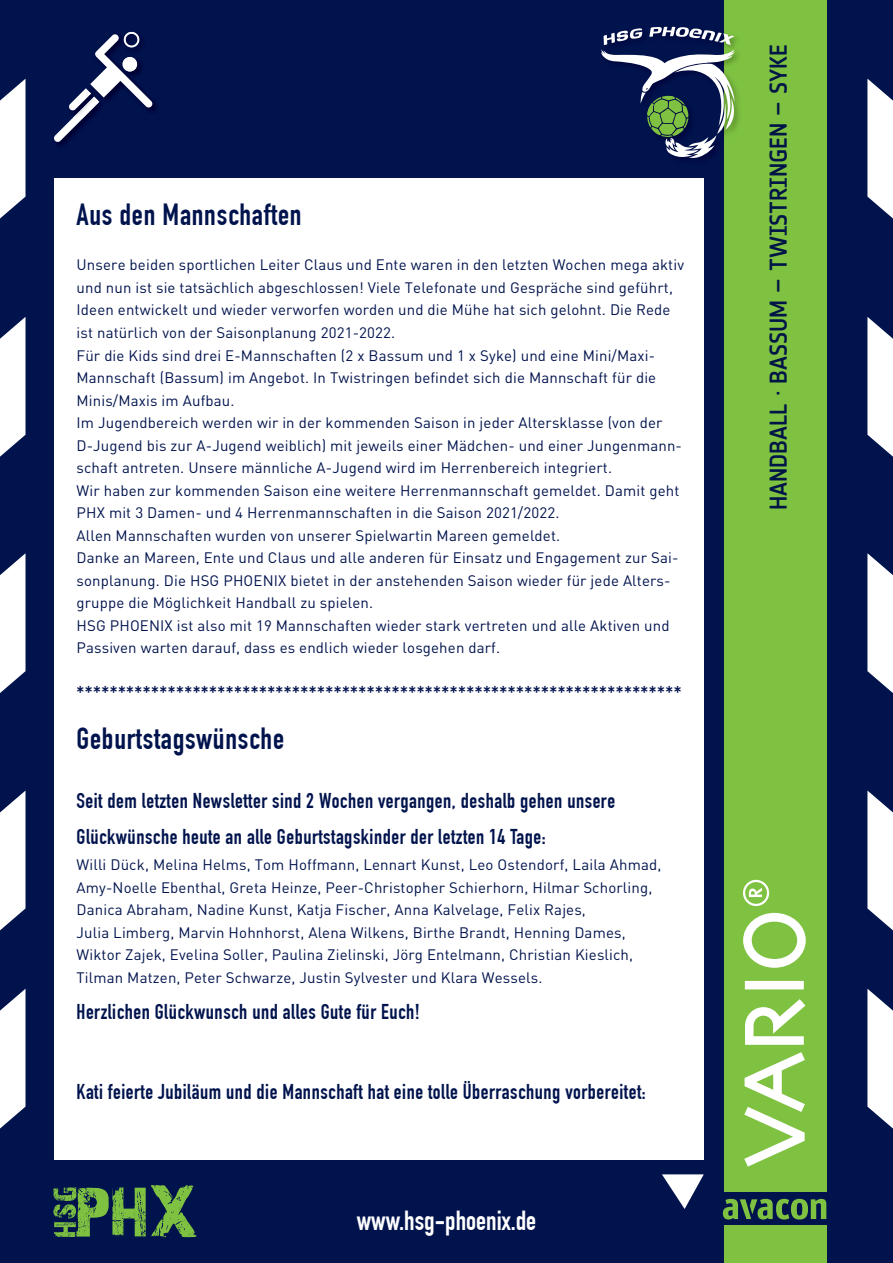
<style>
.page{position:relative;width:893px;height:1263px;background:#00134d}
.page>*{position:absolute;margin:0;border:0;box-sizing:border-box;transform-origin:0 0}
.t1{font:700 30px "DIN Condensed";letter-spacing:.025em;color:#00134d}
.t2{font:700 27px "DIN Condensed";color:#fff}
.t3{font:500 24px "Notes Soft";color:#001547}
.t4{font:700 21px/36px "DIN Condensed";letter-spacing:.025em;color:#00134d}
.t5{font:15px/22.5px "DIN";letter-spacing:.01em;color:#00134d}
</style>
<div class="page">
<svg style="left:53px;top:1185px;width:143px;height:52px"></svg>
<div style="left:724px;top:0;width:102px;height:1046px;background:#7fc241"></div>
<div style="left:724px;top:1037px;width:102px;height:154px;background:#7fc241"></div>
<div style="left:724px;top:1225px;width:102px;height:38px;background:#7fc241"></div>
<div style="left:54px;top:179px;width:650px;height:981px;background:#fff"></div>
<svg style="left:662px;top:1174px;width:42px;height:35px"></svg>
<svg style="left:723px;top:1199px;width:103px;height:20px"></svg>
<svg style="left:745px;top:981px;width:59px;height:8px"></svg>
<svg style="left:744px;top:1052px;width:61px;height:114px"></svg>
<svg style="left:743px;top:913px;width:63px;height:55px"></svg>
<svg style="left:745px;top:999px;width:60px;height:46px"></svg>
<svg style="left:743px;top:880px;width:26px;height:26px"></svg>
<img style="left:152px;top:101px;width:4px;height:10px">
<svg style="left:54px;top:32px;width:98px;height:110px"></svg>
<img style="left:658px;top:26px;width:81px;height:102px">
<svg style="left:601px;top:27px;width:134px;height:133px"></svg>
<svg style="left:0;top:317px;width:26px;height:140px;background:#d2d6e0"></svg>
<svg style="left:867px;top:317px;width:26px;height:140px;background:#d2d6e0"></svg>
<svg style="left:0;top:79px;width:26px;height:140px;background:#d2d6e0"></svg>
<svg style="left:867px;top:79px;width:26px;height:140px;background:#d2d6e0"></svg>
<svg style="left:0;top:553px;width:26px;height:140px;background:#d2d6e0"></svg>
<svg style="left:867px;top:553px;width:26px;height:140px;background:#d2d6e0"></svg>
<svg style="left:0;top:989px;width:26px;height:140px;background:#d2d6e0"></svg>
<svg style="left:867px;top:989px;width:26px;height:140px;background:#d2d6e0"></svg>
<svg style="left:0;top:790px;width:26px;height:141px"></svg>
<svg style="left:867px;top:790px;width:26px;height:141px"></svg>
<h1 class="t1" style="left:77px;top:197px;width:227px">Aus den Mannschaften</h1>
<p class="t5" style="left:77px;top:254px;width:609px">Unsere beiden sportlichen Leiter Claus und Ente waren in den letzten Wochen mega aktiv und nun ist sie tatsächlich abgeschlossen! Viele Telefonate und Gespräche sind geführt, Ideen entwickelt und wieder verworfen worden und die Mühe hat sich gelohnt. Die Rede ist natürlich von der Saisonplanung 2021-2022.<br>Für die Kids sind drei E-Mannschaften (2 x Bassum und 1 x Syke) und eine Mini/Maxi-Mannschaft (Bassum) im Angebot. In Twistringen befindet sich die Mannschaft für die Minis/Maxis im Aufbau.<br>Im Jugendbereich werden wir in der kommenden Saison in jeder Altersklasse (von der D-Jugend bis zur A-Jugend weiblich) mit jeweils einer Mädchen- und einer Jungenmann&shy;schaft antreten. Unsere männliche A-Jugend wird im Herrenbereich integriert.<br>Wir haben zur kommenden Saison eine weitere Herrenmannschaft gemeldet. Damit geht PHX mit 3 Damen- und 4 Herrenmannschaften in die Saison 2021/2022.<br>Allen Mannschaften wurden von unserer Spielwartin Mareen gemeldet.<br>Danke an Mareen, Ente und Claus und alle anderen für Einsatz und Engagement zur Sai&shy;sonplanung. Die HSG PHOENIX bietet in der anstehenden Saison wieder für jede Alters&shy;gruppe die Möglichkeit Handball zu spielen.<br>HSG PHOENIX ist also mit 19 Mannschaften wieder stark vertreten und alle Aktiven und Passiven warten darauf, dass es endlich wieder losgehen darf.</p>
<h3 class="t4" style="left:77px;top:676px;width:607px">*************************************************************************</h3>
<h1 class="t1" style="left:77px;top:721px;width:209px">Geburtstagswünsche</h1>
<h3 class="t4" style="left:77px;top:782px;width:540px">Seit dem letzten Newsletter sind 2 Wochen vergangen, deshalb gehen unsere<br>Glückwünsche heute an alle Geburtstagskinder der letzten 14 Tage:</h3>
<p class="t5" style="left:77px;top:853px;width:586px">Willi Dück, Melina Helms, Tom Hoffmann, Lennart Kunst, Leo Ostendorf, Laila Ahmad, Amy-Noelle Ebenthal, Greta Heinze, Peer-Christopher Schierhorn, Hilmar Schorling, Danica Abraham, Nadine Kunst, Katja Fischer, Anna Kalvelage, Felix Rajes,<br>Julia Limberg, Marvin Hohnhorst, Alena Wilkens, Birthe Brandt, Henning Dames, Wiktor Zajek, Evelina Soller, Paulina Zielinski, Jörg Entelmann, Christian Kieslich, Tilman Matzen, Peter Schwarze, Justin Sylvester und Klara Wessels.</p>
<h3 class="t4" style="left:77px;top:993px;width:345px">Herzlichen Glückwunsch und alles Gute für Euch!</h3>
<h3 class="t4" style="left:77px;top:1074px;width:571px">Kati feierte Jubiläum und die Mannschaft hat eine tolle Überraschung vorbereitet:</h3>
<h2 class="t2" style="left:357px;top:1205px;width:181px">www.hsg-phoenix.de</h2>
<h3 class="t3" style="left:765px;top:510px;width:467px;rotate:-90deg">HANDBALL · BASSUM – TWISTRINGEN – SYKE</h3>
</div>
